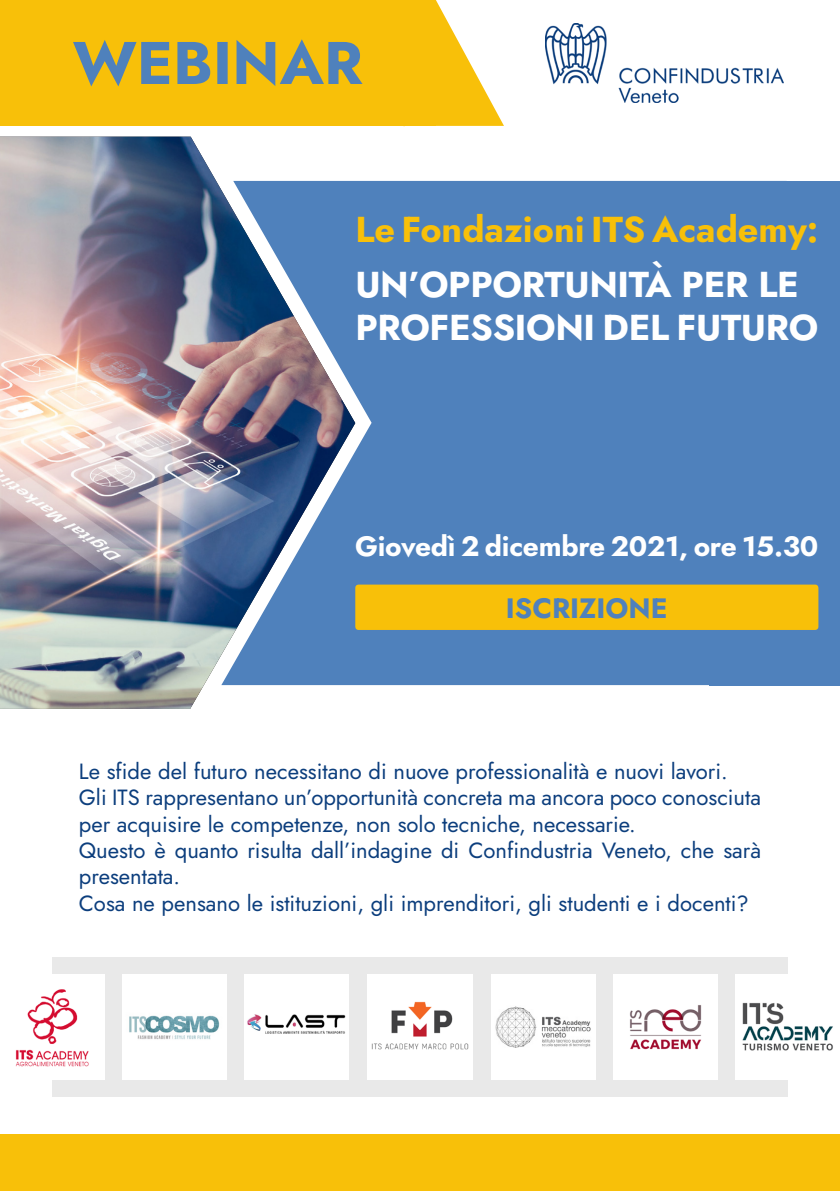
<style>
.page{position:relative;width:840px;height:1191px;background:#fff}
.page>*{position:absolute;margin:0;border:0;box-sizing:border-box;transform-origin:0 0}
.t1{font:700 36px "Jost";letter-spacing:-.01em;color:#fff}
.t2{font:700 36px "Jost";color:#f8c009}
.t3{font:700 28px "Jost";letter-spacing:-.01em;color:#fff}
.t4{font:700 28px "Jost";color:#4f81bc}
.t5{font:22px/26.4px "Jost";color:#0c3e7d}
</style>
<div class="page">
<div style="left:52px;top:957px;width:735px;height:139px;background:#e9e9e9"></div>
<div style="left:709px;top:181px;width:130px;height:504px;background:#4f81bc"></div>
<div style="left:0;top:0;width:435px;height:126px;background:#f8c009"></div>
<img style="left:0;top:137px;width:355px;height:572px">
<svg style="left:221px;top:181px;width:488px;height:504px;background:#547fb5"></svg>
<svg style="left:404px;top:0;width:99px;height:127px"></svg>
<div style="left:0;top:1134px;width:839px;height:57px;background:#f8c009"></div>
<img style="left:545px;top:23px;width:237px;height:80px">
<div style="left:355px;top:584px;width:463px;height:46px;background:#f8c009"></div>
<svg style="left:73px;top:39px;width:289px;height:47px"></svg>
<img style="left:15px;top:974px;width:89px;height:105px">
<img style="left:122px;top:974px;width:104px;height:105px">
<img style="left:244px;top:974px;width:104px;height:105px">
<img style="left:367px;top:974px;width:105px;height:105px">
<img style="left:491px;top:974px;width:104px;height:105px">
<img style="left:613px;top:974px;width:104px;height:105px">
<img style="left:735px;top:974px;width:98px;height:105px">
<p class="t2" style="left:355px;top:204px;width:464px">Le Fondazioni ITS Academy:</p>
<p class="t1" style="left:355px;top:260px;width:445px">UN’OPPORTUNITÀ PER LE</p>
<p class="t1" style="left:355px;top:303px;width:464px">PROFESSIONI DEL FUTURO</p>
<p class="t3" style="left:355px;top:527px;width:464px">Giovedì 2 dicembre 2021, ore 15.30</p>
<p class="t4" style="left:505px;top:589px;width:163px">ISCRIZIONE</p>
<p class="t5" style="left:79px;top:758px;width:650px">Le sfide del futuro necessitano di nuove professionalità e nuovi lavori.</p>
<p class="t5" style="left:79px;top:784px;width:683px">Gli ITS rappresentano un’opportunità concreta ma ancora poco conosciuta per acquisire le competenze, non solo tecniche, necessarie.</p>
<p class="t5" style="left:79px;top:837px;width:683px">Questo è quanto risulta dall’indagine di Confindustria Veneto, che sarà presentata.</p>
<p class="t5" style="left:79px;top:890px;width:671px">Cosa ne pensano le istituzioni, gli imprenditori, gli studenti e i docenti?</p>
</div>
